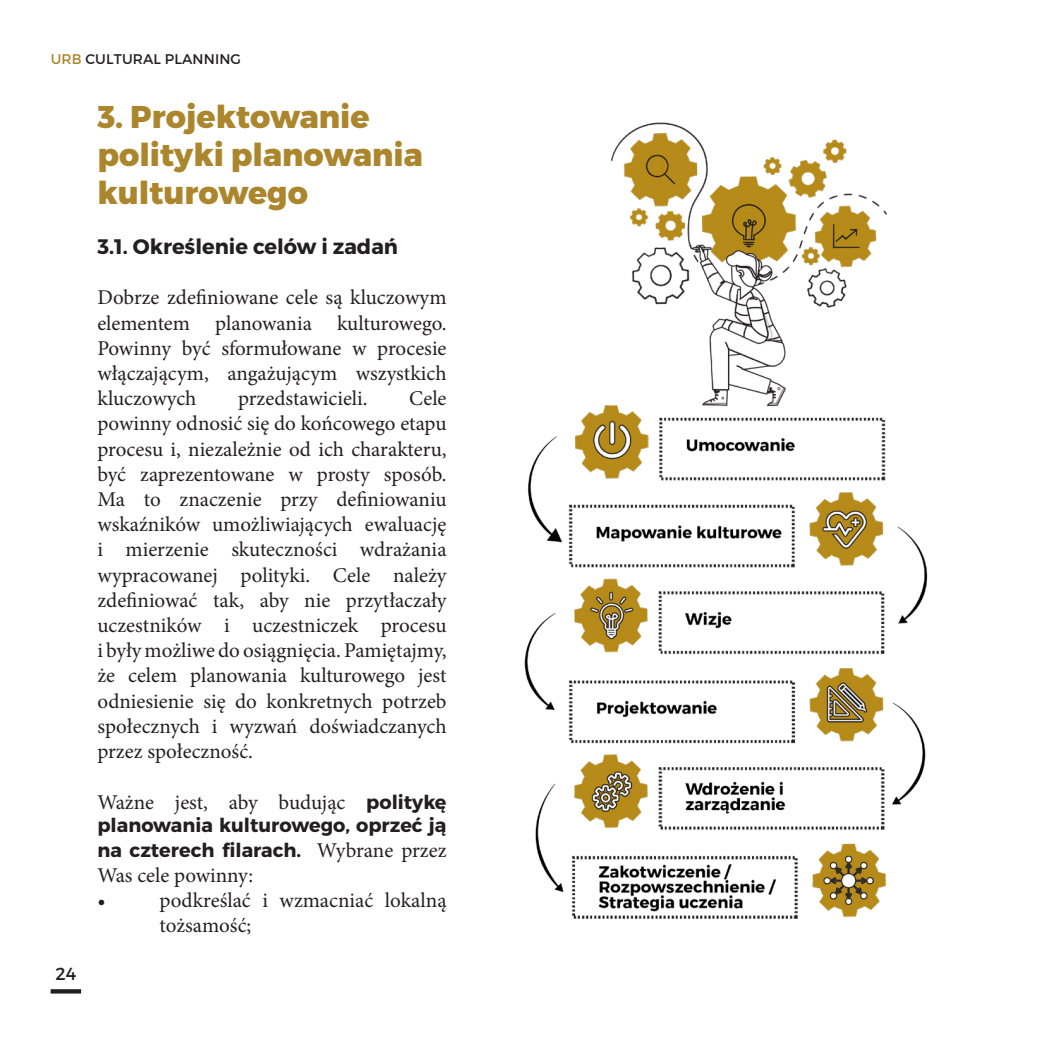
<style>
.page{position:relative;width:1042px;height:1042px;background:#fff}
.page>*{position:absolute;margin:0;border:0;box-sizing:border-box;transform-origin:0 0}
.t1{font:800 31.5px/37.8px "Montserrat";color:#ac862c}
.t2{font:21px/25.2px "Minion Pro";color:#231f20;text-align:justify}
.t3{font:700 21px "Montserrat";color:#231f20}
.t4{font:700 19.25px/25.2px "Montserrat";color:#231f20}
.t5{font:17.5px "Montserrat";color:#231f20}
.t6{font:14px "Montserrat";letter-spacing:.01em;color:#231f20}
.s1{color:#ac862c}
.s2{font-family:"Montserrat";font-weight:700;font-size:19.25px}
.s3{font-family:"Minion Pro";font-weight:400;font-size:21px}
</style>
<div class="page">
<svg style="left:51px;top:989px;width:30px;height:4px"></svg>
<img style="left:524px;top:122px;width:404px;height:797px">
<p class="t6" style="left:51px;top:51px;width:192px"><span class="s1">URB</span> CULTURAL PLANNING</p>
<p class="t5" style="left:55px;top:963px;width:22px">24</p>
<p class="t1" style="left:97px;top:99px;width:327px">3. Projektowanie polityki planowania kulturowego</p>
<p class="t3" style="left:97px;top:233px;width:302px">3.1. Określenie celów i zadań</p>
<p class="t2" style="left:97px;top:285px;width:351px">Dobrze zdefiniowane cele są kluczowym elementem planowania kulturowego.<br>Powinny być sformułowane w procesie włączającym, angażującym wszystkich kluczowych</p>
<p class="t2" style="left:97px;top:386px;width:351px;text-indent:312px">Cele powinny odnosić się do końcowego etapu procesu i, niezależnie od ich charakteru, być zaprezentowane w prosty sposób.<br>Ma to znaczenie przy definiowaniu wskaźników umożliwiających ewaluację i mierzenie skuteczności wdrażania wypracowanej polityki. Cele należy zdefiniować tak, aby nie przytłaczały uczestników i uczestniczek procesu i były możliwe do osiągnięcia. Pamiętajmy, że celem planowania kulturowego jest odniesienie się do konkretnych potrzeb społecznych i wyzwań doświadczanych przez społeczność.</p>
<p class="t2" style="left:97px;top:789px;width:351px">Ważne jest, aby budując <span class="s2">politykę</span></p>
<p class="t4" style="left:97px;top:812px;width:351px">planowania kulturowego, oprzeć ją na czterech filarach. <span class="s3">Wybrane przez</span></p>
<p class="t2" style="left:97px;top:863px;width:157px">Was cele powinny:</p>
<p class="t2" style="left:97px;top:888px;width:10px">•</p>
<p class="t2" style="left:159px;top:888px;width:289px">podkreślać i wzmacniać lokalną tożsamość;</p>
<p class="t2" style="left:238px;top:386px;width:131px">przedstawicieli.</p>
</div>
